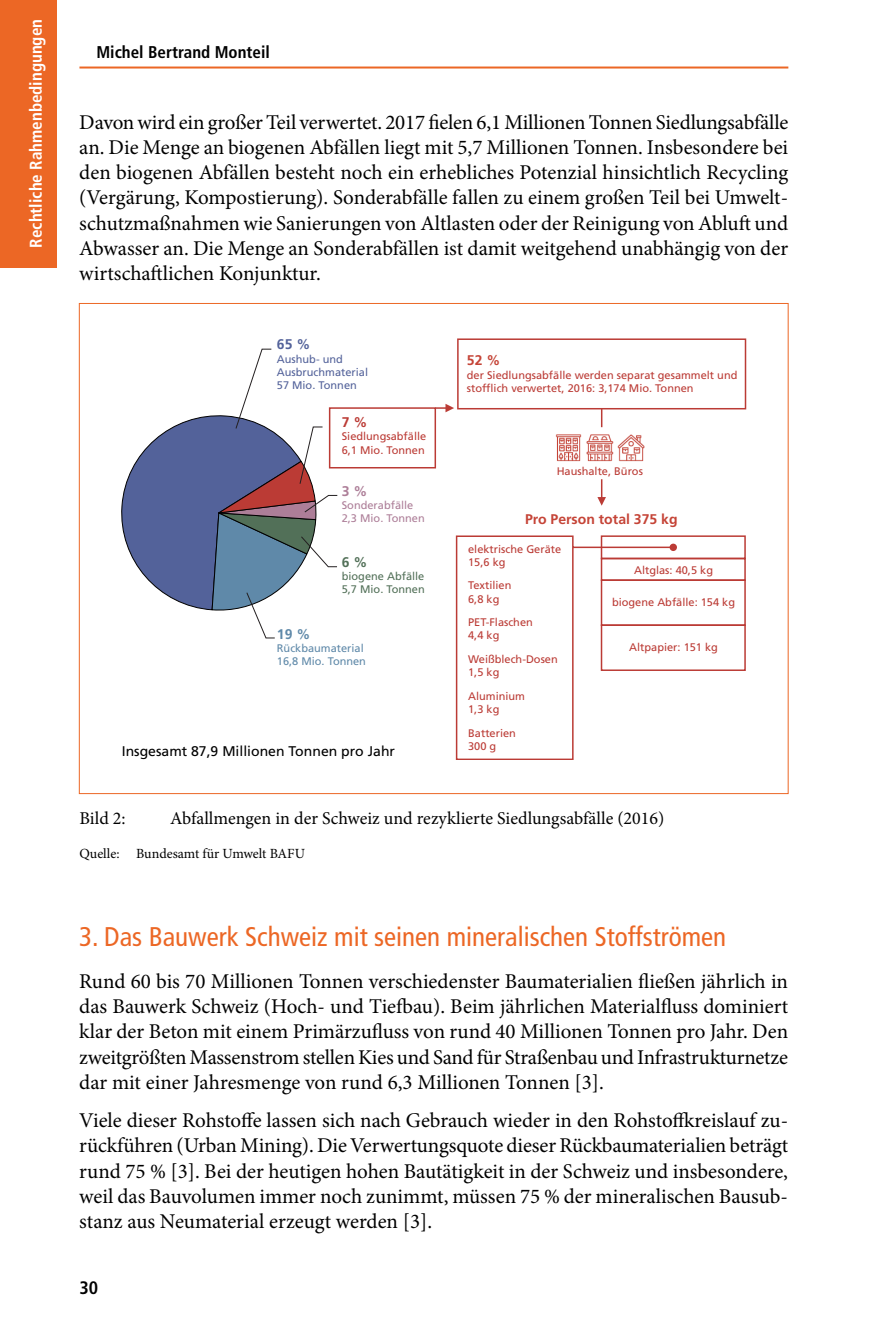
<style>
.page{position:relative;width:879px;height:1333px;background:#fff}
.page>*{position:absolute;margin:0;border:0;box-sizing:border-box;transform-origin:0 0}
.t1{font:condensed 27px "Frutiger";color:#ec6725}
.t2{font:21px/25.2px "Minion Pro";letter-spacing:-.005em;color:#000;text-align:justify}
.t3{font:18px "Minion Pro";color:#000}
.t4{font:700 condensed 18px "Frutiger";color:#000}
.t5{font:700 condensed 17px "Frutiger";color:#fff}
.t6{font:700 condensed 17px "Frutiger";color:#000}
.t7{font:14px "Frutiger";color:#000}
.t8{font:14px "Minion Pro";color:#000}
.t9{font:700 14px "Frutiger";color:#c54437}
.t10{font:700 14px "Frutiger";color:#53629a}
.t11{font:700 14px "Frutiger";color:#5f89a9}
.t12{font:700 14px "Frutiger";color:#bb3b35}
.t13{font:700 14px "Frutiger";color:#ad7e98}
.t14{font:700 14px "Frutiger";color:#527058}
.t15{font:11px/13.2px "Frutiger";color:#bb3b35}
.t16{font:11px/13.2px "Frutiger";color:#53629a}
.t17{font:11px/13.2px "Frutiger";color:#5f89a9}
.t18{font:11px/13.2px "Frutiger";color:#527058}
.t19{font:11px/13.2px "Frutiger";color:#ad7e98}
</style>
<div class="page">
<hr style="left:79px;top:66px;width:709px;height:2px;background:#ec6725">
<div style="left:0;top:0;width:57px;height:267px;background:#ec6725"></div>
<svg style="left:338px;top:338px;width:408px;height:219px"></svg>
<div style="left:601px;top:557px;width:145px;height:24px;border:2px solid #bb3b35"></div>
<div style="left:601px;top:579px;width:145px;height:47px;border:2px solid #bb3b35"></div>
<div style="left:601px;top:624px;width:145px;height:47px;border:2px solid #bb3b35"></div>
<svg style="left:121px;top:348px;width:217px;height:291px"></svg>
<svg style="left:455px;top:534px;width:220px;height:225px"></svg>
<div style="left:669px;top:543px;width:8px;height:8px;background:#bb3b35;border-radius:50%"></div>
<svg style="left:601px;top:409px;width:1px;height:18px"></svg>
<svg style="left:435px;top:404px;width:19px;height:8px"></svg>
<svg style="left:597px;top:479px;width:9px;height:26px"></svg>
<p class="t5" style="left:26px;top:247px;width:230px;rotate:-90deg">Rechtliche Rahmenbedingungen</p>
<p class="t6" style="left:96px;top:42px;width:175px">Michel Bertrand Monteil</p>
<p class="t2" style="left:79px;top:109px;width:710px">Davon wird ein großer Teil verwertet. 2017 fielen 6,1 Millionen Tonnen Siedlungsabfälle an. Die Menge an biogenen Abfällen liegt mit 5,7 Millionen Tonnen. Insbesondere bei den biogenen Abfällen besteht noch ein erhebliches Potenzial hinsichtlich Recycling (Vergärung, Kompostierung). Sonderabfälle fallen zu einem großen Teil bei Umwelt&shy;schutzmaßnahmen wie Sanierungen von Altlasten oder der Reinigung von Abluft und Abwasser an. Die Menge an Sonderabfällen ist damit weitgehend unabhängig von der wirtschaftlichen Konjunktur.</p>
<p class="t10" style="left:277px;top:336px;width:35px">65 %</p>
<p class="t16" style="left:277px;top:352px;width:93px">Aushub- und<br>Ausbruchmaterial<br>57 Mio. Tonnen</p>
<p class="t12" style="left:342px;top:414px;width:27px">7 %</p>
<p class="t15" style="left:342px;top:430px;width:86px">Siedlungsabfälle<br>6,1 Mio. Tonnen</p>
<p class="t13" style="left:342px;top:482px;width:27px">3 %</p>
<p class="t19" style="left:342px;top:498px;width:85px">Sonderabfälle<br>2,3 Mio. Tonnen</p>
<p class="t14" style="left:342px;top:554px;width:27px">6 %</p>
<p class="t18" style="left:342px;top:569px;width:85px">biogene Abfälle<br>5,7 Mio. Tonnen</p>
<p class="t11" style="left:277px;top:625px;width:35px">19 %</p>
<p class="t17" style="left:277px;top:641px;width:91px">Rückbaumaterial<br>16,8 Mio. Tonnen</p>
<p class="t7" style="left:122px;top:742px;width:275px">Insgesamt 87,9 Millionen Tonnen pro Jahr</p>
<p class="t9" style="left:467px;top:352px;width:35px">52 %</p>
<p class="t15" style="left:467px;top:368px;width:272px">der Siedlungsabfälle werden separat gesammelt und stofflich verwertet, 2016: 3,174 Mio. Tonnen</p>
<p class="t15" style="left:557px;top:464px;width:88px">Haushalte, Büros</p>
<p class="t9" style="left:525px;top:511px;width:154px">Pro Person total 375 kg</p>
<p class="t15" style="left:468px;top:542px;width:95px">elektrische Geräte<br>15,6 kg</p>
<p class="t15" style="left:468px;top:579px;width:45px">Textilien<br>6,8 kg</p>
<p class="t15" style="left:468px;top:615px;width:66px">PET-Flaschen<br>4,4 kg</p>
<p class="t15" style="left:468px;top:652px;width:91px">Weißblech-Dosen<br>1,5 kg</p>
<p class="t15" style="left:468px;top:689px;width:58px">Aluminium<br>1,3 kg</p>
<p class="t15" style="left:468px;top:726px;width:49px">Batterien<br>300 g</p>
<p class="t15" style="left:634px;top:563px;width:80px">Altglas: 40,5 kg</p>
<p class="t15" style="left:612px;top:595px;width:125px">biogene Abfälle: 154 kg</p>
<p class="t15" style="left:629px;top:640px;width:90px">Altpapier: 151 kg</p>
<p class="t3" style="left:79px;top:806px;width:48px">Bild 2:</p>
<p class="t3" style="left:170px;top:806px;width:496px">Abfallmengen in der Schweiz und rezyklierte Siedlungsabfälle (2016)</p>
<p class="t8" style="left:79px;top:844px;width:227px">Quelle: Bundesamt für Umwelt BAFU</p>
<p class="t1" style="left:79px;top:920px;width:648px">3. Das Bauwerk Schweiz mit seinen mineralischen Stoffströmen</p>
<p class="t2" style="left:79px;top:968px;width:710px">Rund 60 bis 70 Millionen Tonnen verschiedenster Baumaterialien fließen jährlich in das Bauwerk Schweiz (Hoch- und Tiefbau). Beim jährlichen Materialfluss dominiert klar der Beton mit einem Primärzufluss von rund 40 Millionen Tonnen pro Jahr. Den zweitgrößten Massenstrom stellen Kies und Sand für Straßenbau und Infrastrukturnetze dar mit einer Jahresmenge von rund 6,3 Millionen Tonnen [3].</p>
<p class="t2" style="left:79px;top:1107px;width:710px">Viele dieser Rohstoffe lassen sich nach Gebrauch wieder in den Rohstoffkreislauf zu&shy;rückführen (Urban Mining). Die Verwertungsquote dieser Rückbaumaterialien beträgt rund 75 % [3]. Bei der heutigen hohen Bautätigkeit in der Schweiz und insbesondere, weil das Bauvolumen immer noch zunimmt, müssen 75 % der mineralischen Bausub&shy;stanz aus Neumaterial erzeugt werden [3].</p>
<p class="t4" style="left:79px;top:1276px;width:20px">30</p>
</div>
